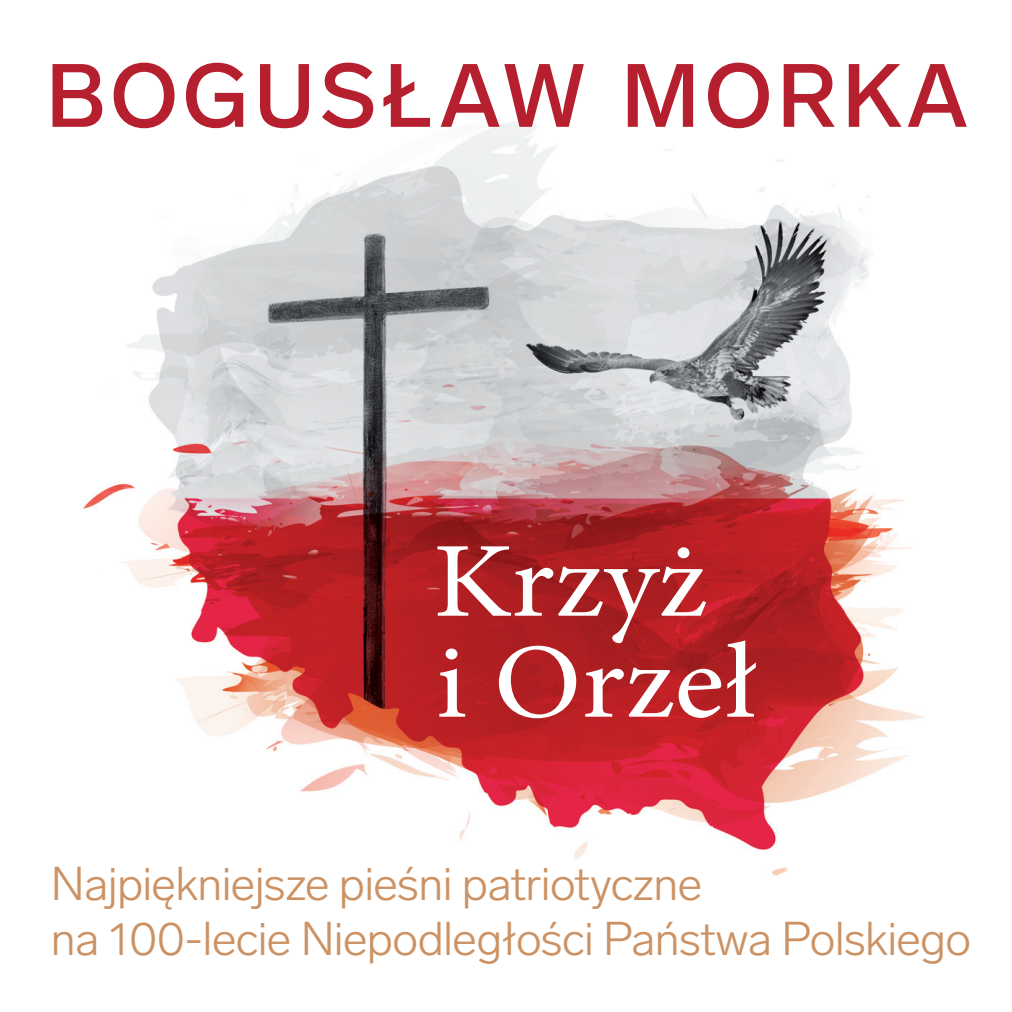
<style>
.page{position:relative;width:1012px;height:1012px;background:#fff}
.page>*{position:absolute;margin:0;border:0;box-sizing:border-box;transform-origin:0 0}
.t1{font:106.8px/101.1px "Minion Pro";color:#fff;scale:1.1 1}
.t2{font:500 88.5px "Lab Grotesque";letter-spacing:.055em;color:#b61f2d}
.t3{font:300 46.8px/54.6px "Lab Grotesque";letter-spacing:-.015em;color:#cc9263}
</style>
<div class="page">
<img style="left:83px;top:95px;width:842px;height:781px">
<h2 class="t2" style="left:46px;top:64px;width:924px">BOGUSŁAW MORKA</h2>
<h1 class="t1" style="left:433px;top:528px;width:296px">Krzyż i Orzeł</h1>
<p class="t3" style="left:51px;top:860px;width:922px">Najpiękniejsze pieśni patriotyczne<br>na 100-lecie Niepodległości Państwa Polskiego</p>
</div>
